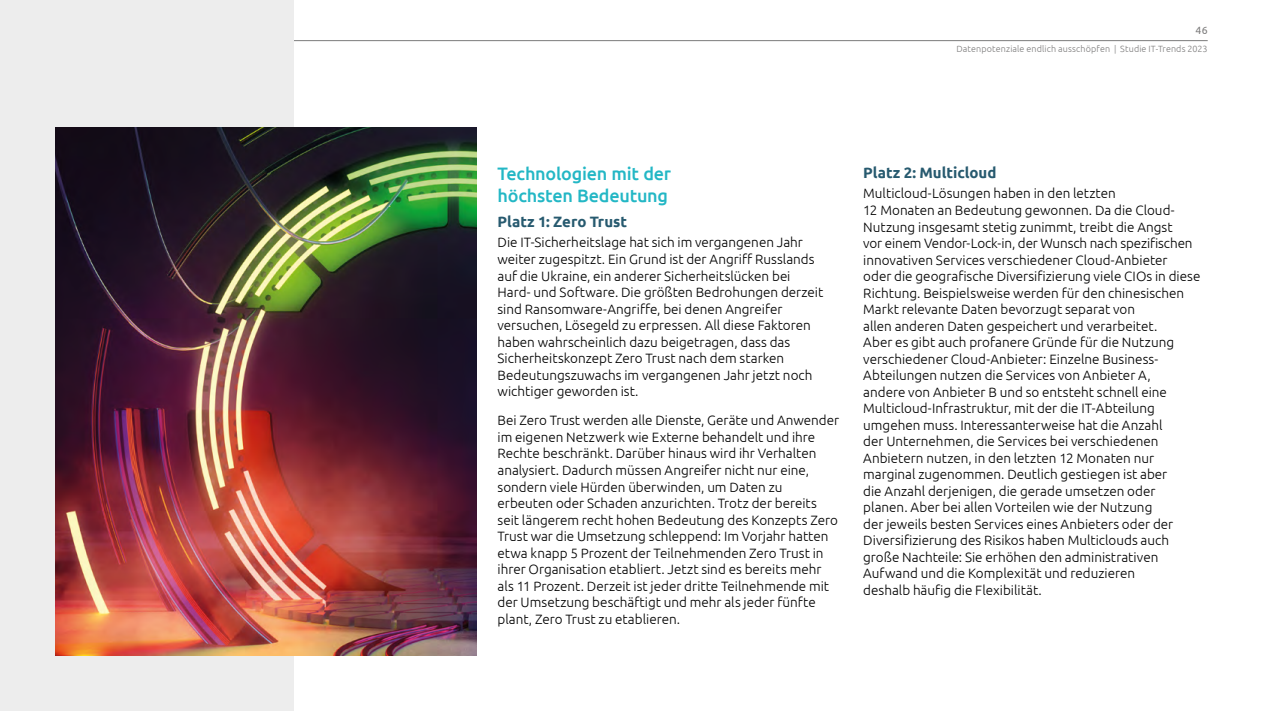
<style>
.page{position:relative;width:1263px;height:711px;background:#fff}
.page>*{position:absolute;margin:0;border:0;box-sizing:border-box;transform-origin:0 0}
.t1{font:500 18px/21.6px "Ubuntu";letter-spacing:-.015em;color:#23b7c5}
.t2{font:700 15px "Ubuntu";color:#275a6f}
.t3{font:300 13.5px/16.5px "Ubuntu";color:#000}
.t4{font:10.5px "Ubuntu";color:#7c7b7b}
.t5{font:300 9px "Ubuntu";letter-spacing:.015em;color:#7c7b7b}
</style>
<div class="page">
<hr style="left:55px;top:40px;width:1153px;height:1px;background:#7c7b7b">
<div style="left:0;top:0;width:293px;height:710px;background:#ededed"></div>
<img style="left:55px;top:128px;width:421px;height:527px">
<p class="t4" style="left:1196px;top:24px;width:14px">46</p>
<p class="t5" style="left:956px;top:43px;width:253px">Datenpotenziale endlich ausschöpfen | Studie IT-Trends 2023</p>
<h1 class="t1" style="left:497px;top:162px;width:175px">Technologien mit der höchsten Bedeutung</h1>
<p class="t2" style="left:497px;top:212px;width:131px">Platz 1: Zero Trust</p>
<p class="t3" style="left:497px;top:234px;width:327px">Die IT-Sicherheitslage hat sich im vergangenen Jahr weiter zugespitzt. Ein Grund ist der Angriff Russlands auf die Ukraine, ein anderer Sicherheitslücken bei Hard- und Software. Die größten Bedrohungen derzeit sind Ransomware-Angriffe, bei denen Angreifer versuchen, Lösegeld zu erpressen. All diese Faktoren haben wahrscheinlich dazu beigetragen, dass das Sicherheitskonzept Zero Trust nach dem starken Bedeutungszuwachs im vergangenen Jahr jetzt noch wichtiger geworden ist.</p>
<p class="t3" style="left:497px;top:411px;width:343px">Bei Zero Trust werden alle Dienste, Geräte und Anwender im eigenen Netzwerk wie Externe behandelt und ihre Rechte beschränkt. Darüber hinaus wird ihr Verhalten analysiert. Dadurch müssen Angreifer nicht nur eine, sondern viele Hürden überwinden, um Daten zu erbeuten oder Schaden anzurichten. Trotz der bereits seit längerem recht hohen Bedeutung des Konzepts Zero Trust war die Umsetzung schleppend: Im Vorjahr hatten etwa knapp 5 Prozent der Teilnehmenden Zero Trust in ihrer Organisation etabliert. Jetzt sind es bereits mehr als 11 Prozent. Derzeit ist jeder dritte Teilnehmende mit der Umsetzung beschäftigt und mehr als jeder fünfte plant, Zero Trust zu etablieren.</p>
<p class="t2" style="left:863px;top:163px;width:135px">Platz 2: Multicloud</p>
<p class="t3" style="left:863px;top:185px;width:339px">Multicloud-Lösungen haben in den letzten<br>12 Monaten an Bedeutung gewonnen. Da die Cloud-Nutzung insgesamt stetig zunimmt, treibt die Angst<br>vor einem Vendor-Lock-in, der Wunsch nach spezifischen innovativen Services verschiedener Cloud-Anbieter<br>oder die geografische Diversifizierung viele CIOs in diese Richtung. Beispielsweise werden für den chinesischen Markt relevante Daten bevorzugt separat von<br>allen anderen Daten gespeichert und verarbeitet.<br>Aber es gibt auch profanere Gründe für die Nutzung verschiedener Cloud-Anbieter: Einzelne Business-Abteilungen nutzen die Services von Anbieter A,<br>andere von Anbieter B und so entsteht schnell eine Multicloud-Infrastruktur, mit der die IT-Abteilung umgehen muss. Interessanterweise hat die Anzahl<br>der Unternehmen, die Services bei verschiedenen Anbietern nutzen, in den letzten 12 Monaten nur marginal zugenommen. Deutlich gestiegen ist aber<br>die Anzahl derjenigen, die gerade umsetzen oder planen. Aber bei allen Vorteilen wie der Nutzung<br>der jeweils besten Services eines Anbieters oder der Diversifizierung des Risikos haben Multiclouds auch große Nachteile: Sie erhöhen den administrativen Aufwand und die Komplexität und reduzieren<br>deshalb häufig die Flexibilität.</p>
</div>
